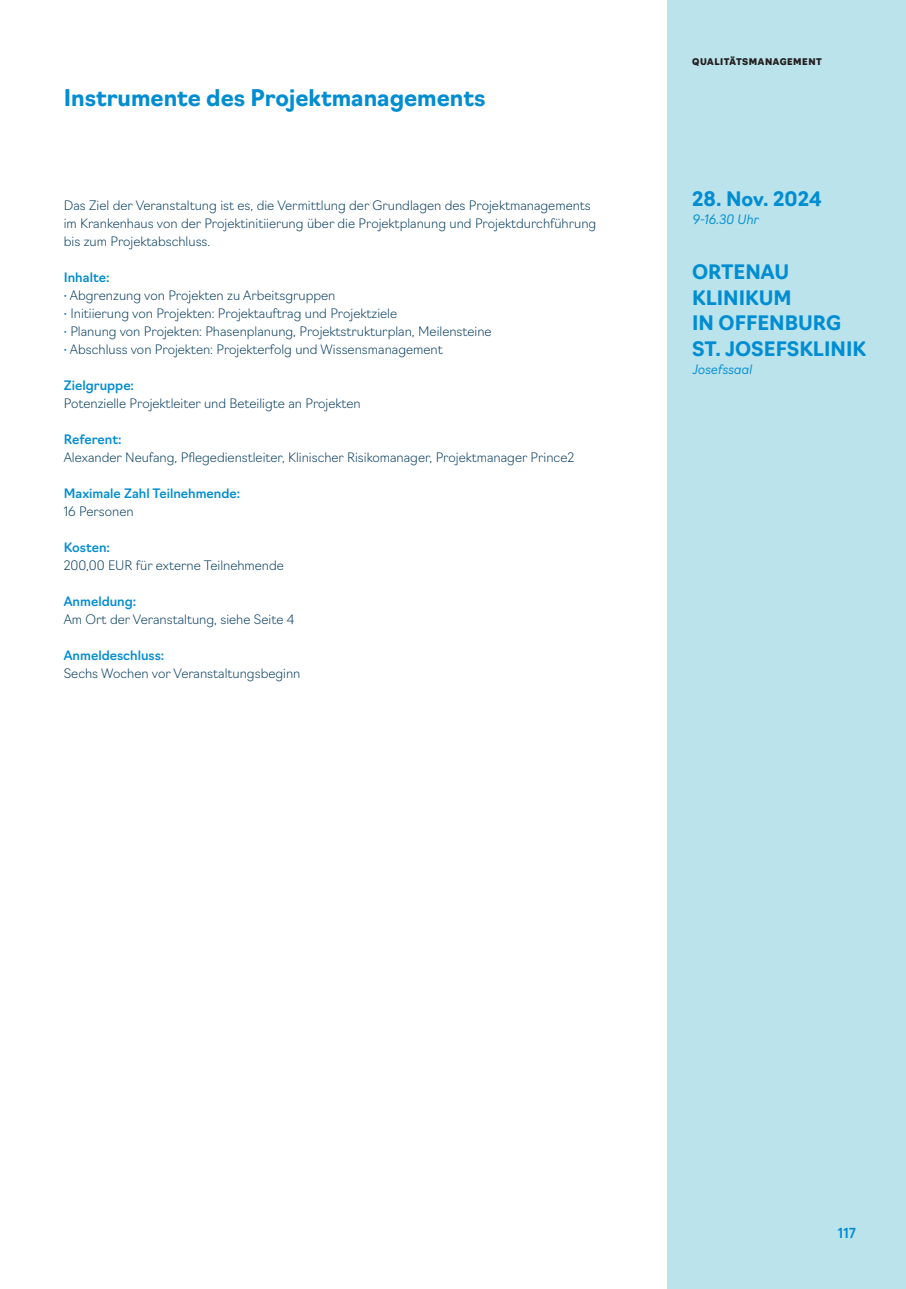
<style>
.page{position:relative;width:906px;height:1289px;background:#fff}
.page>*{position:absolute;margin:0;border:0;box-sizing:border-box;transform-origin:0 0}
.t1{font:700 22.5px "Navigo";color:#008dd1}
.t2{font:700 19.5px/25.5px "Navigo";color:#008dd1}
.t3{font:500 13.5px "Navigo";color:#008dd1}
.t4{font:200 12.75px/18px "Navigo";color:#00395c}
.t5{font:500 12.75px "Navigo";color:#008dd1}
.t6{font:italic 300 12.75px "Navigo";color:#008dd1}
.t7{font:900 9px "Navigo";letter-spacing:.06em;color:#231f20}
.s1{font-weight:500;color:#008dd1}
.s2{font-weight:500;color:#0072bc}
</style>
<div class="page">
<div style="left:668px;top:0;width:238px;height:1288px;background:#bbe3eb"></div>
<h1 class="t1" style="left:64px;top:80px;width:423px">Instrumente des Projektmanagements</h1>
<p class="t4" style="left:64px;top:195px;width:534px">Das Ziel der Veranstaltung ist es, die Vermittlung der Grundlagen des Projektmanagements im Krankenhaus von der Projektinitiierung über die Projektplanung und Projektdurchführung bis zum Projektabschluss.</p>
<p class="t4" style="left:64px;top:267px;width:429px"><span class="s1">Inhalte:<br></span><span class="s2">·</span> Abgrenzung von Projekten zu Arbeitsgruppen<br><span class="s2">·</span> Initiierung von Projekten: Projektauftrag und Projektziele<br><span class="s2">·</span> Planung von Projekten: Phasenplanung, Projektstrukturplan, Meilensteine <span class="s2">·</span> Abschluss von Projekten: Projekterfolg und Wissensmanagement</p>
<p class="t5" style="left:64px;top:375px;width:72px">Zielgruppe:</p>
<p class="t4" style="left:64px;top:393px;width:298px">Potenzielle Projektleiter und Beteiligte an Projekten</p>
<p class="t5" style="left:64px;top:429px;width:59px">Referent:</p>
<p class="t4" style="left:64px;top:447px;width:512px">Alexander Neufang, Pflegedienstleiter, Klinischer Risikomanager, Projektmanager Prince2</p>
<p class="t5" style="left:64px;top:483px;width:178px">Maximale Zahl Teilnehmende:</p>
<p class="t4" style="left:64px;top:501px;width:71px">16 Personen</p>
<p class="t5" style="left:64px;top:537px;width:48px">Kosten:</p>
<p class="t4" style="left:64px;top:555px;width:222px">200,00 EUR für externe Teilnehmende</p>
<p class="t5" style="left:64px;top:591px;width:74px">Anmeldung:</p>
<p class="t4" style="left:64px;top:609px;width:232px">Am Ort der Veranstaltung, siehe Seite 4</p>
<p class="t5" style="left:64px;top:645px;width:102px">Anmeldeschluss:</p>
<p class="t4" style="left:64px;top:663px;width:238px">Sechs Wochen vor Veranstaltungsbeginn</p>
<p class="t7" style="left:692px;top:55px;width:131px">QUALITÄTSMANAGEMENT</p>
<h2 class="t2" style="left:692px;top:185px;width:131px">28. Nov. 2024</h2>
<p class="t6" style="left:692px;top:209px;width:68px">9-16.30 Uhr</p>
<h2 class="t2" style="left:692px;top:258px;width:175px">ORTENAU<br>KLINIKUM<br>IN OFFENBURG<br>ST. JOSEFSKLINIK</h2>
<p class="t6" style="left:692px;top:359px;width:61px">Josefssaal</p>
<p class="t3" style="left:838px;top:1222px;width:19px">117</p>
</div>
